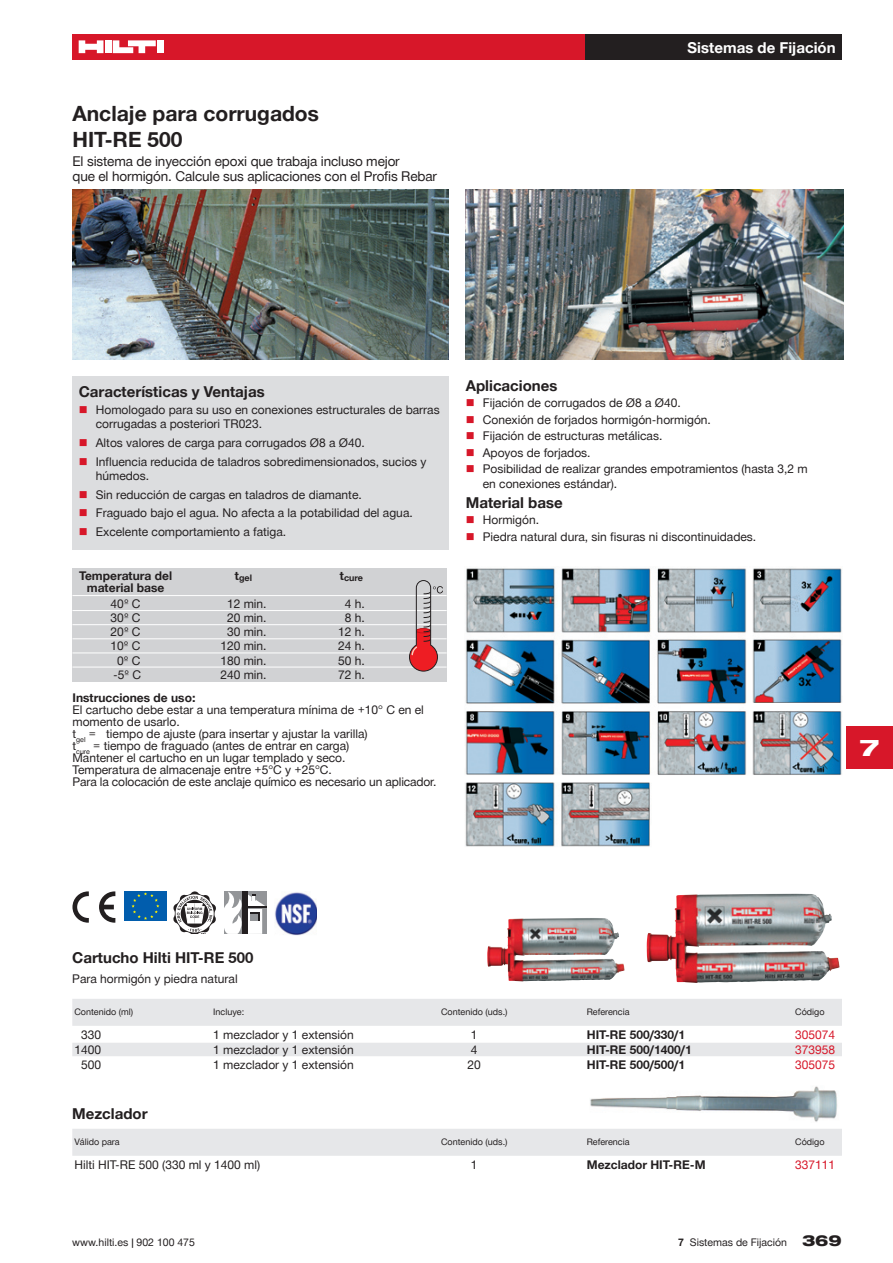
<style>
.page{position:relative;width:893px;height:1263px;background:#fff}
.page>*{position:absolute;margin:0;border:0;box-sizing:border-box;transform-origin:0 0}
.t1{font:800 expanded 23.25px "Hilti";color:#fff}
.t2{font:700 21px/25.2px "Hilti";color:#231f20}
.t3{font:700 15px "Hilti";color:#231f20}
.t4{font:700 15px "Hilti";color:#fff}
.t5{font:800 expanded 15px "Hilti";color:#231f20}
.t6{font:13.5px/15px "Hilti";letter-spacing:-.01em;color:#231f20}
.t7{font:12px/12px "Hilti";color:#231f20}
.t8{font:700 12px/16.2px "Hilti";color:#231f20;text-align:center}
.t9{font:12px "Hilti";color:#d71729}
.t10{font:10.5px "Hilti";color:#231f20}
.t11{font:9px "Hilti";color:#231f20}
.t12{font:700 9px "Hilti";color:#231f20}
.s1{color:#d71729}
.s2{font-size:12px}
.s3{font-weight:400}
.s4{font-weight:700}
</style>
<div class="page">
<div style="left:72px;top:34px;width:514px;height:26px;background:#d71729"></div>
<div style="left:585px;top:34px;width:257px;height:26px;background:#231f20"></div>
<div style="left:105px;top:40px;width:6px;height:13px;background:#fff"></div>
<div style="left:157px;top:40px;width:7px;height:13px;background:#fff"></div>
<svg style="left:79px;top:40px;width:24px;height:13px"></svg>
<svg style="left:113px;top:40px;width:43px;height:13px"></svg>
<div style="left:846px;top:726px;width:47px;height:43px;background:#d71729"></div>
<img style="left:465px;top:568px;width:377px;height:279px">
<div style="left:72px;top:999px;width:770px;height:27px;background:#e6e7e9"></div>
<div style="left:72px;top:1043px;width:770px;height:13px;background:#e6e7e9"></div>
<img style="left:647px;top:894px;width:193px;height:89px">
<img style="left:487px;top:918px;width:138px;height:63px">
<div style="left:72px;top:1129px;width:770px;height:27px;background:#e6e7e9"></div>
<img style="left:590px;top:1086px;width:248px;height:36px">
<div style="left:72px;top:568px;width:375px;height:114px;background:#d1d2d4"></div>
<hr style="left:72px;top:595px;width:375px;height:1px;background:#fff">
<hr style="left:72px;top:610px;width:375px;height:1px;background:#fff">
<hr style="left:72px;top:624px;width:375px;height:1px;background:#fff">
<hr style="left:72px;top:638px;width:375px;height:1px;background:#fff">
<hr style="left:72px;top:652px;width:375px;height:1px;background:#fff">
<hr style="left:72px;top:667px;width:375px;height:1px;background:#fff">
<svg style="left:409px;top:580px;width:34px;height:91px"></svg>
<img style="left:275px;top:892px;width:42px;height:43px">
<svg style="left:173px;top:891px;width:43px;height:43px"></svg>
<div style="left:224px;top:891px;width:43px;height:43px;background:#939598"></div>
<div style="left:242px;top:891px;width:5px;height:43px;background:#231f20"></div>
<svg style="left:224px;top:892px;width:43px;height:42px"></svg>
<svg style="left:99px;top:891px;width:16px;height:32px"></svg>
<svg style="left:72px;top:891px;width:17px;height:32px"></svg>
<div style="left:124px;top:891px;width:43px;height:30px;background:#015dad"></div>
<svg style="left:132px;top:892px;width:27px;height:28px"></svg>
<img style="left:72px;top:190px;width:377px;height:170px">
<div style="left:72px;top:376px;width:377px;height:174px;background:#dcdddf"></div>
<img style="left:466px;top:190px;width:377px;height:170px">
<p class="t2" style="left:72px;top:100px;width:248px">Anclaje para corrugados<br>HIT-RE 500</p>
<p class="t6" style="left:72px;top:153px;width:366px">El sistema de inyección epoxi que trabaja incluso mejor<br>que el hormigón. Calcule sus aplicaciones con el Profis Rebar</p>
<p class="t4" style="left:688px;top:37px;width:150px">Sistemas de Fijación</p>
<p class="t3" style="left:79px;top:381px;width:187px">Características y Ventajas</p>
<p class="t7" style="left:96px;top:402px;width:345px;line-height:14.4px;text-indent:-17px"><span class="s1">■</span> Homologado para su uso en conexiones estructurales de barras corrugadas a posteriori TR023.</p>
<p class="t7" style="left:79px;top:436px;width:287px"><span class="s1">■</span> Altos valores de carga para corrugados Ø8 a Ø40.</p>
<p class="t7" style="left:96px;top:454px;width:332px;line-height:14.4px;text-indent:-17px"><span class="s1">■</span> Influencia reducida de taladros sobredimensionados, sucios y húmedos.</p>
<p class="t7" style="left:79px;top:488px;width:284px"><span class="s1">■</span> Sin reducción de cargas en taladros de diamante.</p>
<p class="t7" style="left:79px;top:506px;width:335px"><span class="s1">■</span> Fraguado bajo el agua. No afecta a la potabilidad del agua.</p>
<p class="t7" style="left:79px;top:525px;width:209px"><span class="s1">■</span> Excelente comportamiento a fatiga.</p>
<p class="t8" style="left:79px;top:567px;width:95px">Temperatura del</p>
<p class="t12" style="left:235px;top:571px;width:19px"><span class="s2">t</span>gel</p>
<p class="t12" style="left:340px;top:571px;width:25px"><span class="s2">t</span>cure</p>
<p class="t8" style="left:87px;top:579px;width:79px">material base<br><span class="s3">40º C</span></p>
<p class="t7" style="left:227px;top:597px;width:41px">12 min.</p>
<p class="t7" style="left:345px;top:597px;width:22px">4 h.</p>
<p class="t7" style="left:111px;top:611px;width:31px">30º C</p>
<p class="t7" style="left:227px;top:611px;width:41px">20 min.</p>
<p class="t7" style="left:345px;top:611px;width:22px">8 h.</p>
<p class="t7" style="left:111px;top:625px;width:31px">20º C</p>
<p class="t7" style="left:227px;top:625px;width:41px">30 min.</p>
<p class="t7" style="left:338px;top:625px;width:28px">12 h.</p>
<p class="t7" style="left:111px;top:640px;width:31px">10º C</p>
<p class="t7" style="left:220px;top:640px;width:48px">120 min.</p>
<p class="t7" style="left:338px;top:640px;width:28px">24 h.</p>
<p class="t7" style="left:117px;top:654px;width:25px">0º C</p>
<p class="t7" style="left:220px;top:654px;width:48px">180 min.</p>
<p class="t7" style="left:338px;top:654px;width:28px">50 h.</p>
<p class="t7" style="left:113px;top:668px;width:29px">-5º C</p>
<p class="t7" style="left:220px;top:668px;width:48px">240 min.</p>
<p class="t7" style="left:338px;top:668px;width:28px">72 h.</p>
<p class="t7" style="left:72px;top:691px;width:365px"><span class="s4">Instrucciones de uso:<br></span>El cartucho debe estar a una temperatura mínima de +10° C en el momento de usarlo.<br>t<sub>gel</sub> = tiempo de ajuste (para insertar y ajustar la varilla)<br>t<sub>cure</sub> = tiempo de fraguado (antes de entrar en carga)<br>Mantener el cartucho en un lugar templado y seco.<br>Temperatura de almacenaje entre +5°C y +25°C.<br>Para la colocación de este anclaje químico es necesario un aplicador.</p>
<p class="t3" style="left:466px;top:375px;width:93px">Aplicaciones</p>
<p class="t7" style="left:466px;top:396px;width:216px"><span class="s1">■</span> Fijación de corrugados de Ø8 a Ø40.</p>
<p class="t7" style="left:466px;top:413px;width:247px"><span class="s1">■</span> Conexión de forjados hormigón-hormigón.</p>
<p class="t7" style="left:466px;top:429px;width:198px"><span class="s1">■</span> Fijación de estructuras metálicas.</p>
<p class="t7" style="left:466px;top:446px;width:126px"><span class="s1">■</span> Apoyos de forjados.</p>
<p class="t7" style="left:483px;top:461px;width:326px;line-height:14.4px;text-indent:-17px"><span class="s1">■</span> Posibilidad de realizar grandes empotramientos (hasta 3,2 m en conexiones estándar).</p>
<p class="t3" style="left:466px;top:492px;width:98px">Material base</p>
<p class="t7" style="left:466px;top:513px;width:75px"><span class="s1">■</span> Hormigón.</p>
<p class="t7" style="left:466px;top:530px;width:292px"><span class="s1">■</span> Piedra natural dura, sin fisuras ni discontinuidades.</p>
<p class="t1" style="left:860px;top:733px;width:21px">7</p>
<p class="t3" style="left:72px;top:947px;width:183px">Cartucho Hilti HIT-RE 500</p>
<p class="t7" style="left:72px;top:972px;width:167px">Para hormigón y piedra natural</p>
<p class="t11" style="left:74px;top:1005px;width:60px">Contenido (ml)</p>
<p class="t11" style="left:213px;top:1005px;width:33px">Incluye:</p>
<p class="t11" style="left:441px;top:1005px;width:68px">Contenido (uds.)</p>
<p class="t11" style="left:587px;top:1005px;width:44px">Referencia</p>
<p class="t11" style="left:795px;top:1005px;width:31px">Código</p>
<p class="t7" style="left:81px;top:1028px;width:22px">330</p>
<p class="t7" style="left:213px;top:1028px;width:142px">1 mezclador y 1 extensión</p>
<p class="t7" style="left:471px;top:1028px;width:8px">1</p>
<p class="t8" style="left:587px;top:1026px;width:100px">HIT-RE 500/330/1</p>
<p class="t9" style="left:795px;top:1026px;width:42px">305074</p>
<p class="t7" style="left:74px;top:1043px;width:28px">1400</p>
<p class="t7" style="left:213px;top:1043px;width:142px">1 mezclador y 1 extensión</p>
<p class="t7" style="left:471px;top:1043px;width:8px">4</p>
<p class="t8" style="left:587px;top:1041px;width:107px">HIT-RE 500/1400/1</p>
<p class="t9" style="left:795px;top:1041px;width:42px">373958</p>
<p class="t7" style="left:81px;top:1058px;width:22px">500</p>
<p class="t7" style="left:213px;top:1058px;width:142px">1 mezclador y 1 extensión</p>
<p class="t7" style="left:468px;top:1058px;width:15px">20</p>
<p class="t8" style="left:587px;top:1056px;width:100px">HIT-RE 500/500/1</p>
<p class="t9" style="left:795px;top:1056px;width:42px">305075</p>
<p class="t3" style="left:72px;top:1103px;width:77px">Mezclador</p>
<p class="t11" style="left:74px;top:1135px;width:47px">Válido para</p>
<p class="t11" style="left:441px;top:1135px;width:68px">Contenido (uds.)</p>
<p class="t11" style="left:587px;top:1135px;width:44px">Referencia</p>
<p class="t11" style="left:795px;top:1135px;width:31px">Código</p>
<p class="t7" style="left:74px;top:1158px;width:187px">Hilti HIT-RE 500 (330 ml y 1400 ml)</p>
<p class="t7" style="left:471px;top:1158px;width:8px">1</p>
<p class="t8" style="left:587px;top:1156px;width:120px">Mezclador HIT-RE-M</p>
<p class="t9" style="left:795px;top:1156px;width:42px">337111</p>
<p class="t10" style="left:72px;top:1235px;width:124px">www.hilti.es | 902 100 475</p>
<p class="t10" style="left:678px;top:1235px;width:110px"><span class="s4">7</span> Sistemas de Fijación</p>
<p class="t5" style="left:802px;top:1231px;width:41px">369</p>
</div>
